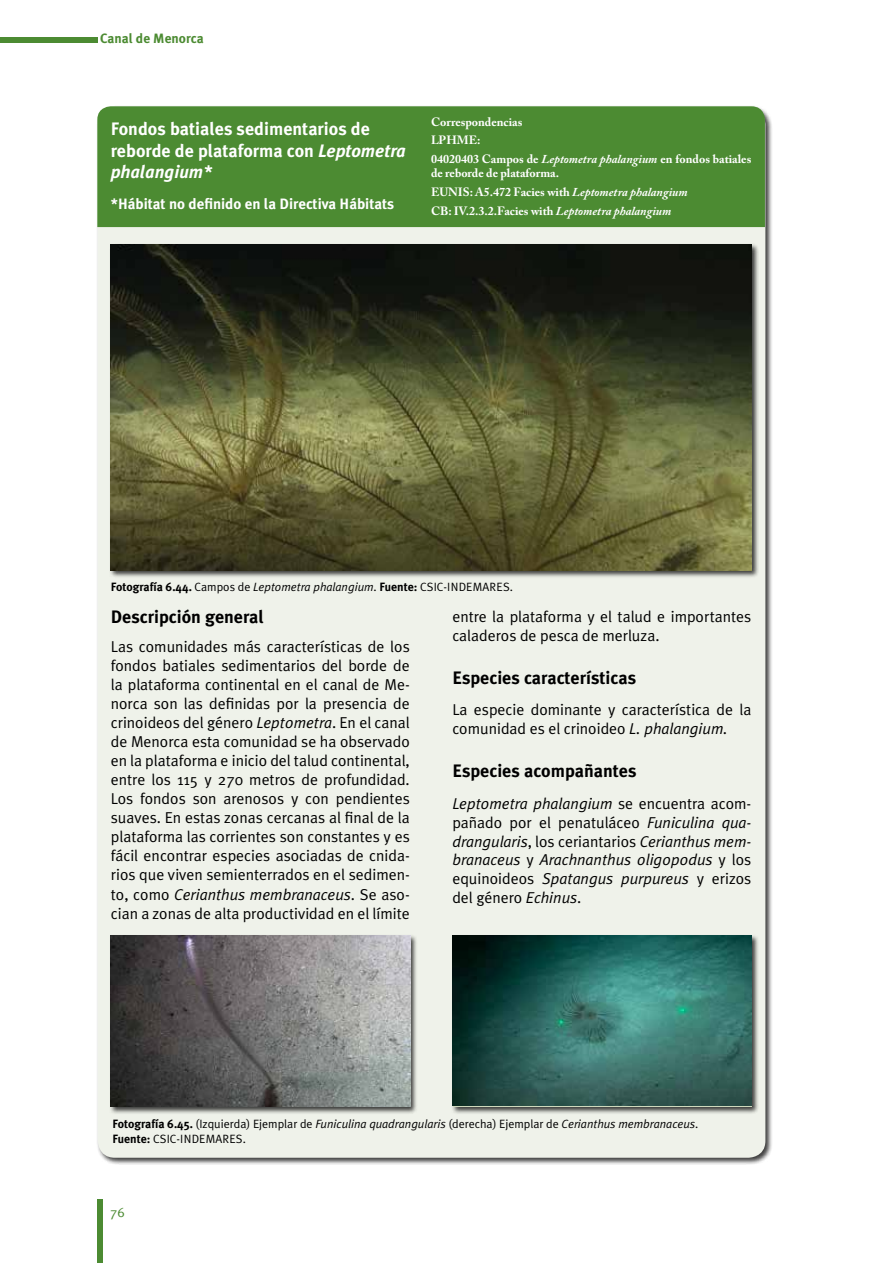
<style>
.page{position:relative;width:893px;height:1263px;background:#fff}
.page>*{position:absolute;margin:0;border:0;box-sizing:border-box;transform-origin:0 0}
.t1{font:700 18px/21.6px "Meta Plus";color:#fff}
.t2{font:700 18px "Meta Plus";color:#000}
.t3{font:15.75px/19px "Meta Plus Normal";color:#000}
.t4{font:italic 15.75px/18.9px "Meta Plus Normal";color:#000;text-align:justify}
.t5{font:700 15px "Meta Plus";color:#fff}
.t6{font:700 13.5px "Meta Plus";color:#4c8b32}
.t7{font:13.5px "Meta";color:#4c8b32}
.t8{font:12px/14.4px "Meta Plus Normal";letter-spacing:.01em;color:#000}
.t9{font:700 12px/18.6px "Adobe Caslon Pro";color:#fff}
.s1{font-style:italic}
.s2{font-family:"Meta Plus";font-weight:700}
.s3{font-style:normal}
</style>
<div class="page">
<div style="left:98px;top:1199px;width:5px;height:64px;background:#4c8b32"></div>
<div style="left:0;top:37px;width:98px;height:6px;background:#4c8b32"></div>
<div style="left:96px;top:106px;width:677px;height:1059px;background:#000;opacity:.75"></div>
<div style="left:98px;top:107px;width:667px;height:1051px;background:#eff2ea;border-radius:17px"></div>
<div style="left:97px;top:106px;width:668px;height:121px;background:#4c8b32"></div>
<div style="left:109px;top:243px;width:650px;height:336px;background:#000;opacity:.75"></div>
<img style="left:111px;top:244px;width:640px;height:327px">
<div style="left:451px;top:934px;width:308px;height:180px;background:#000;opacity:.75"></div>
<img style="left:453px;top:935px;width:298px;height:171px">
<div style="left:109px;top:934px;width:308px;height:180px;background:#000;opacity:.75"></div>
<img style="left:111px;top:935px;width:299px;height:172px">
<p class="t6" style="left:100px;top:30px;width:105px">Canal de Menorca</p>
<p class="t1" style="left:111px;top:118px;width:297px">Fondos batiales sedimentarios de reborde de plataforma con <span class="s1">Leptometra phalangium*</span></p>
<p class="t5" style="left:111px;top:195px;width:285px">*Hábitat no definido en la Directiva Hábitats</p>
<p class="t9" style="left:431px;top:112px;width:322px">Correspondencias<br>LPHME:<br>04020403 Campos de <span class="s1">Leptometra phalangium</span> en fondos batiales</p>
<p class="t9" style="left:431px;top:164px;width:258px">de reborde de plataforma.<br>EUNIS: A5.472 Facies with <span class="s1">Leptometra phalangium<br></span>CB: IV.2.3.2.Facies with <span class="s1">Leptometra phalangium</span></p>
<p class="t8" style="left:111px;top:579px;width:404px"><span class="s2">Fotografía 6.44.</span> Campos de <span class="s1">Leptometra phalangium</span>. <span class="s2">Fuente:</span> CSIC-INDEMARES.</p>
<p class="t2" style="left:111px;top:607px;width:155px">Descripción general</p>
<p class="t3" style="left:111px;top:637px;width:300px;text-align:justify">Las comunidades más características de los fondos batiales sedimentarios del borde de la plataforma continental en el canal de Me&shy;norca son las definidas por la presencia de crinoideos del género <span class="s1">Leptometra</span>. En el canal de Menorca esta comunidad se ha observado en la plataforma e inicio del talud continental, entre los 115 y 270 metros de profundidad.<br>Los fondos son arenosos y con pendientes suaves. En estas zonas cercanas al final de la plataforma las corrientes son constantes y es fácil encontrar especies asociadas de cnida&shy;rios que viven semienterrados en el sedimen&shy;to, como <span class="s1">Cerianthus membranaceus</span>. Se aso&shy;cian a zonas de alta productividad en el límite</p>
<p class="t3" style="left:452px;top:607px;width:300px">entre la plataforma y el talud e importantes caladeros de pesca de merluza.</p>
<p class="t2" style="left:452px;top:667px;width:185px">Especies características</p>
<p class="t3" style="left:452px;top:700px;width:300px">La especie dominante y característica de la comunidad es el crinoideo <span class="s1">L. phalangium.</span></p>
<p class="t2" style="left:452px;top:760px;width:186px">Especies acompañantes</p>
<p class="t4" style="left:452px;top:794px;width:300px">Leptometra phalangium <span class="s3">se encuentra acom&shy;pañado por el penatuláceo</span> Funiculina qua&shy;drangularis<span class="s3">, los ceriantarios</span> Cerianthus mem&shy;branaceus <span class="s3">y</span> Arachnanthus oligopodus <span class="s3">y los equinoideos</span> Spatangus purpureus <span class="s3">y erizos del género</span> Echinus<span class="s3">.</span></p>
<p class="t8" style="left:112px;top:1116px;width:587px"><span class="s2">Fotografía 6.45.</span> (Izquierda) Ejemplar de <span class="s1">Funiculina quadrangularis</span> (derecha) Ejemplar de <span class="s1">Cerianthus membranaceus</span>.<br><span class="s2">Fuente:</span> CSIC-INDEMARES.</p>
<p class="t7" style="left:110px;top:1205px;width:16px">76</p>
</div>
